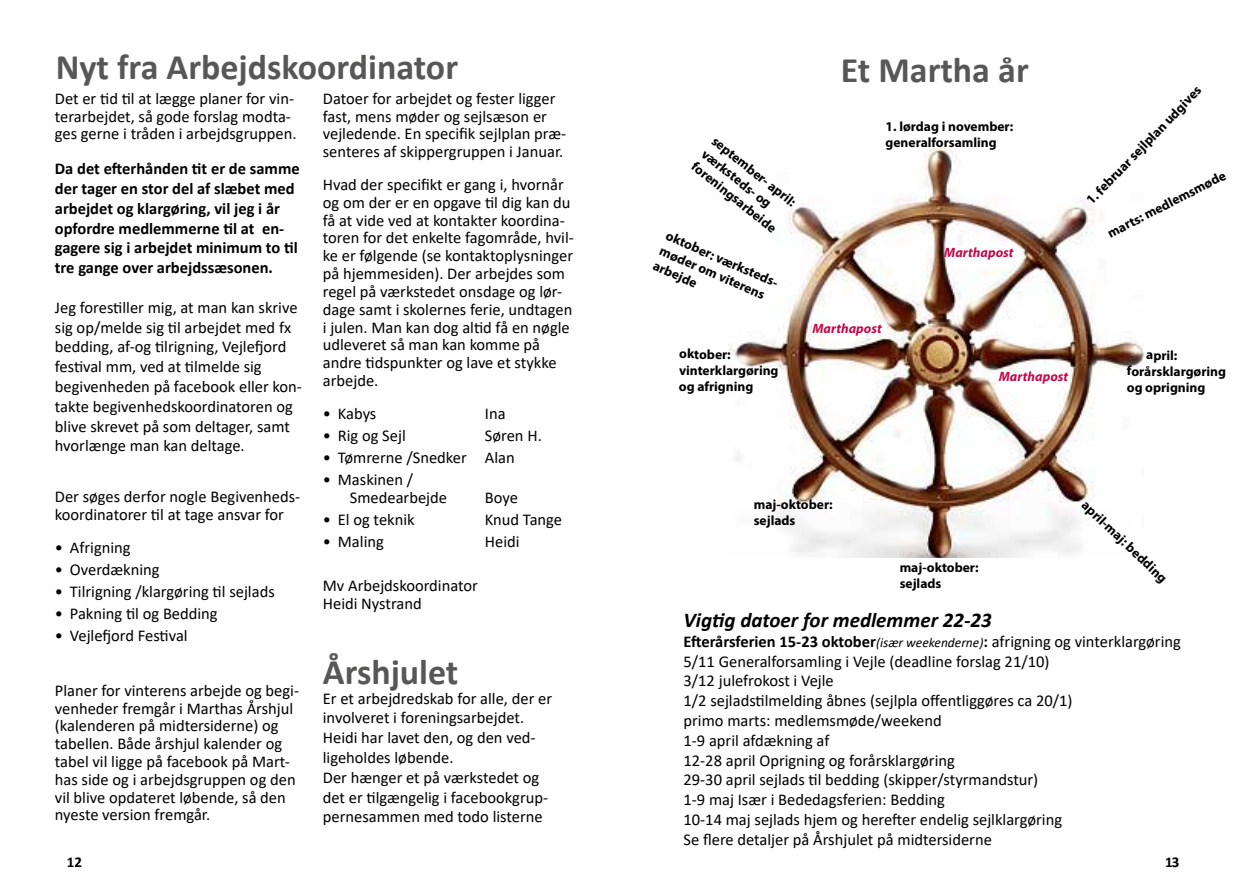
<style>
.page{position:relative;width:1259px;height:893px;background:#fff}
.page>*{position:absolute;margin:0;border:0;box-sizing:border-box;transform-origin:0 0}
.t1{font:700 36px "Calibri";color:#575756}
.t2{font:italic 700 21px "Calibri";color:#000}
.t3{font:16.5px/17.9px "Calibri";color:#000}
.t4{font:700 16.5px/19.8px "Calibri";color:#000}
.t5{font:700 15px "Calibri";color:#000}
.t6{font:700 13.5px/16.2px "Myriad Pro";letter-spacing:-.01em;color:#000}
.t7{font:italic 700 13.5px "Myriad Pro";color:#c50849}
.s1{font-weight:700}
.s2{font-style:italic;font-size:13.5px}
</style>
<div class="page">
<img style="left:729px;top:149px;width:414px;height:409px">
<h1 class="t1" style="left:56px;top:42px;width:404px">Nyt fra Arbejdskoordinator</h1>
<p class="t3" style="left:55px;top:89px;width:243px">Det er tid til at lægge planer for vin&shy;terarbejdet, så gode forslag modta&shy;ges gerne i tråden i arbejdsgruppen.</p>
<p class="t4" style="left:55px;top:159px;width:246px">Da det efterhånden tit er de samme der tager en stor del af slæbet med arbejdet og klargøring, vil jeg i år opfordre medlemmerne til at en&shy;gagere sig i arbejdet minimum to til tre gange over arbejdssæsonen.</p>
<p class="t3" style="left:55px;top:297px;width:249px;line-height:19.8px">Jeg forestiller mig, at man kan skrive sig op/melde sig til arbejdet med fx bedding, af-og tilrigning, Vejlefjord festival mm, ved at tilmelde sig begivenheden på facebook eller kon&shy;takte begivenhedskoordinatoren og blive skrevet på som deltager, samt hvorlænge man kan deltage.</p>
<p class="t3" style="left:55px;top:487px;width:247px">Der søges derfor nogle Begivenheds&shy;koordinatorer til at tage ansvar for</p>
<p class="t3" style="left:55px;top:538px;width:77px">• Afrigning</p>
<p class="t3" style="left:55px;top:560px;width:106px">• Overdækning</p>
<p class="t3" style="left:55px;top:582px;width:221px">• Tilrigning /klargøring til sejlads</p>
<p class="t3" style="left:55px;top:604px;width:164px">• Pakning til og Bedding</p>
<p class="t3" style="left:55px;top:626px;width:134px">• Vejlefjord Festival</p>
<p class="t3" style="left:55px;top:681px;width:246px">Planer for vinterens arbejde og begi&shy;venheder fremgår i Marthas Årshjul (kalenderen på midtersiderne) og tabellen. Både årshjul kalender og tabel vil ligge på facebook på Mart&shy;has side og i arbejdsgruppen og den vil blive opdateret løbende, så den nyeste version fremgår.</p>
<p class="t3" style="left:323px;top:89px;width:245px">Datoer for arbejdet og fester ligger fast, mens møder og sejlsæson er vejledende. En specifik sejlplan præ&shy;senteres af skippergruppen i Januar.</p>
<p class="t3" style="left:323px;top:175px;width:252px">Hvad der specifikt er gang i, hvornår og om der er en opgave til dig kan du få at vide ved at kontakter koordina&shy;toren for det enkelte fagområde, hvil&shy;ke er følgende (se kontaktoplysninger på hjemmesiden). Der arbejdes som regel på værkstedet onsdage og lør&shy;dage samt i skolernes ferie, undtagen i julen. Man kan dog altid få en nøgle udleveret så man kan komme på andre tidspunkter og lave et stykke arbejde.</p>
<p class="t3" style="left:323px;top:404px;width:55px">• Kabys</p>
<p class="t3" style="left:485px;top:404px;width:22px">Ina</p>
<p class="t3" style="left:323px;top:426px;width:84px">• Rig og Sejl</p>
<p class="t3" style="left:485px;top:426px;width:58px">Søren H.</p>
<p class="t3" style="left:323px;top:448px;width:193px">• Tømrerne /Snedker Alan</p>
<p class="t3" style="left:350px;top:470px;width:99px;text-indent:-27px">• Maskinen /<br>Smedearbejde</p>
<p class="t3" style="left:485px;top:488px;width:35px">Boye</p>
<p class="t3" style="left:323px;top:510px;width:93px">• El og teknik</p>
<p class="t3" style="left:485px;top:510px;width:79px">Knud Tange</p>
<p class="t3" style="left:323px;top:532px;width:63px">• Maling</p>
<p class="t3" style="left:485px;top:532px;width:36px">Heidi</p>
<p class="t3" style="left:323px;top:576px;width:157px">Mv Arbejdskoordinator<br>Heidi Nystrand</p>
<h1 class="t1" style="left:323px;top:646px;width:137px">Årshjulet</h1>
<p class="t3" style="left:323px;top:688px;width:231px;line-height:19.8px">Er et arbejdredskab for alle, der er involveret i foreningsarbejdet.<br>Heidi har lavet den, og den ved&shy;ligeholdes løbende.<br>Der hænger et på værkstedet og det er tilgængelig i facebookgrup&shy;pernesammen med todo listerne</p>
<p class="t6" style="left:718px;top:133px;width:106px;rotate:38deg">september- april: værksteds- og foreningsarbeide</p>
<p class="t6" style="left:670px;top:228px;width:122px;rotate:23deg">oktober: værksteds-</p>
<p class="t6" style="left:663px;top:243px;width:115px;line-height:15.8px;rotate:23deg">møder om viterens arbejde</p>
<h1 class="t1" style="left:840px;top:45px;width:189px">Et Martha år</h1>
<p class="t6" style="left:885px;top:118px;width:129px">1. lørdag i november: generalforsamling</p>
<p class="t7" style="left:812px;top:320px;width:71px">Marthapost</p>
<p class="t7" style="left:944px;top:243px;width:71px">Marthapost</p>
<p class="t6" style="left:1082px;top:196px;width:160px;rotate:-46deg">1. februar sejlplan udgives</p>
<p class="t6" style="left:1104px;top:226px;width:132px;rotate:-27deg">marts: medlemsmøde</p>
<p class="t6" style="left:679px;top:345px;width:101px">oktober: vinterklargøring og afrigning</p>
<p class="t6" style="left:1126px;top:346px;width:101px;text-indent:19px">april: forårsklargøring og oprigning</p>
<p class="t7" style="left:999px;top:368px;width:71px">Marthapost</p>
<p class="t6" style="left:754px;top:496px;width:80px">maj-oktober: sejlads</p>
<p class="t6" style="left:899px;top:559px;width:80px">maj-oktober: sejlads</p>
<p class="t6" style="left:1089px;top:497px;width:113px;rotate:43deg">april-maj: bedding</p>
<p class="t2" style="left:683px;top:605px;width:310px">Vigtig datoer for medlemmer 22-23</p>
<p class="t3" style="left:683px;top:631px;width:499px;line-height:19.8px"><span class="s1">Efterårsferien 15-23 oktober</span><span class="s2">(især weekenderne)</span><span class="s1">:</span> afrigning og vinterklargøring 5/11 Generalforsamling i Vejle (deadline forslag 21/10)<br>3/12 julefrokost i Vejle<br>1/2 sejladstilmelding åbnes (sejlpla offentliggøres ca 20/1)<br>primo marts: medlemsmøde/weekend<br>1-9 april afdækning af<br>12-28 april Oprigning og forårsklargøring<br>29-30 april sejlads til bedding (skipper/styrmandstur)<br>1-9 maj Især i Bededagsferien: Bedding<br>10-14 maj sejlads hjem og herefter endelig sejlklargøring<br>Se flere detaljer på Årshjulet på midtersiderne</p>
<p class="t5" style="left:67px;top:851px;width:17px">12</p>
<p class="t5" style="left:1165px;top:851px;width:16px">13</p>
</div>
